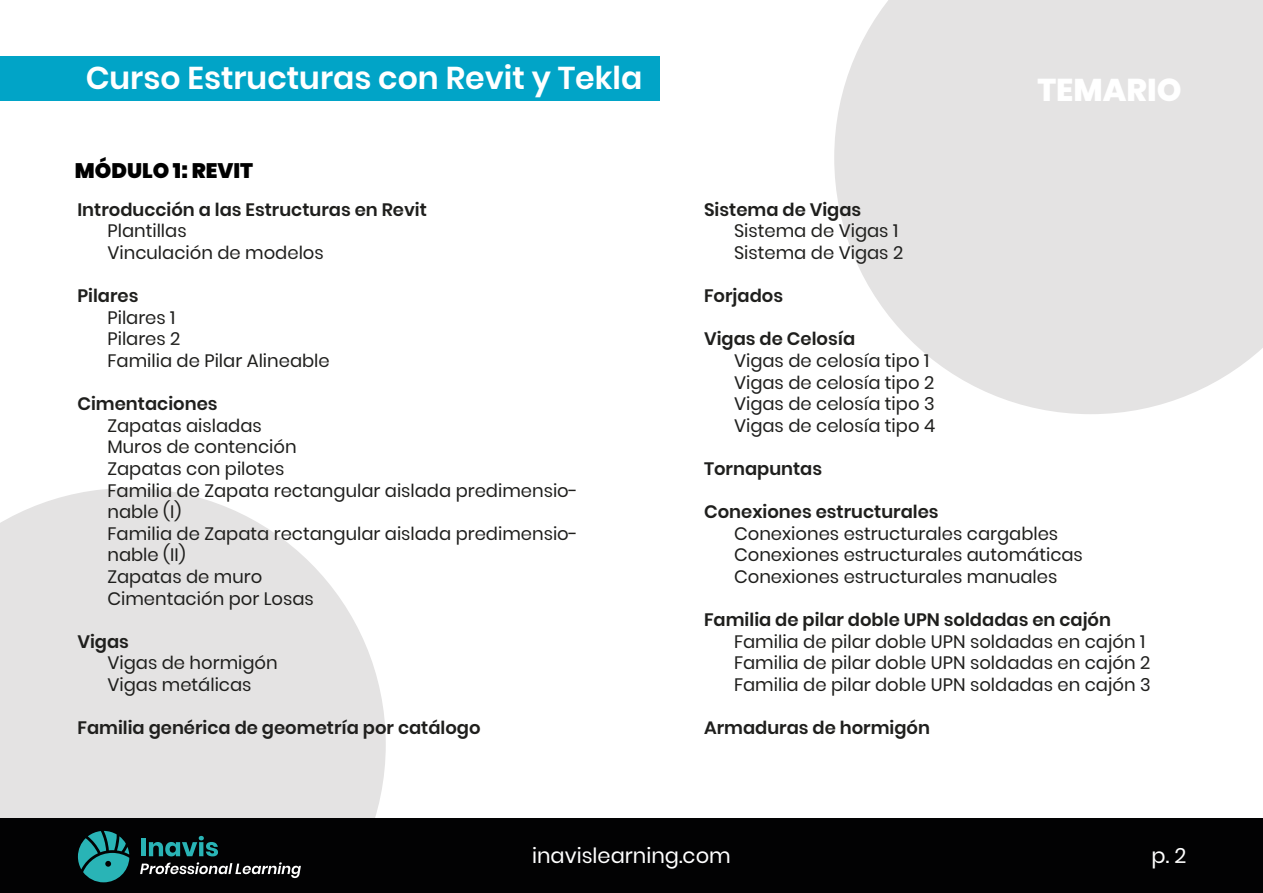
<style>
.page{position:relative;width:1263px;height:893px;background:#fff}
.page>*{position:absolute;margin:0;border:0;box-sizing:border-box;transform-origin:0 0}
.t1{font:600 31.5px "Poppins";color:#fff}
.t2{font:800 31.5px "Poppins";color:#fff}
.t3{font:21px "Poppins";color:#fff}
.t4{font:900 21px "Poppins";color:#000}
.t5{font:18px/21.6px "Poppins";color:#1f1f1d}
.t6{font:600 18px "Poppins";color:#1f1f1d}
</style>
<div class="page">
<svg style="left:0;top:488px;width:386px;height:330px;background:#e7e6e6"></svg>
<svg style="left:834px;top:0;width:429px;height:414px;background:#e7e6e6"></svg>
<div style="left:0;top:818px;width:1263px;height:75px;background:#020203"></div>
<hr style="left:142px;top:838px;width:4px;height:18px;background:#29b4b6">
<svg style="left:149px;top:836px;width:69px;height:20px"></svg>
<svg style="left:140px;top:862px;width:161px;height:16px"></svg>
<svg style="left:78px;top:831px;width:51px;height:51px"></svg>
<div style="left:0;top:56px;width:659px;height:44px;background:#01a4c7"></div>
<h1 class="t1" style="left:86px;top:59px;width:558px">Curso Estructuras con Revit y Tekla</h1>
<p class="t4" style="left:75px;top:159px;width:180px">MÓDULO 1: REVIT</p>
<p class="t6" style="left:77px;top:199px;width:351px">Introducción a las Estructuras en Revit</p>
<p class="t5" style="left:107px;top:220px;width:218px">Plantillas<br>Vinculación de modelos</p>
<p class="t6" style="left:77px;top:285px;width:63px">Pilares</p>
<p class="t5" style="left:107px;top:307px;width:224px">Pilares 1<br>Pilares 2<br>Familia de Pilar Alineable</p>
<p class="t6" style="left:77px;top:393px;width:142px">Cimentaciones</p>
<p class="t5" style="left:107px;top:415px;width:472px">Zapatas aisladas<br>Muros de contención<br>Zapatas con pilotes<br>Familia de Zapata rectangular aislada predimensio&shy;nable (I)<br>Familia de Zapata rectangular aislada predimensio&shy;nable (II)<br>Zapatas de muro<br>Cimentación por Losas</p>
<p class="t6" style="left:77px;top:631px;width:53px">Vigas</p>
<p class="t5" style="left:107px;top:652px;width:172px">Vigas de hormigón<br>Vigas metálicas</p>
<p class="t6" style="left:77px;top:717px;width:405px">Familia genérica de geometría por catálogo</p>
<h1 class="t2" style="left:1037px;top:72px;width:146px">TEMARIO</h1>
<p class="t6" style="left:704px;top:199px;width:159px">Sistema de Vigas</p>
<p class="t5" style="left:734px;top:220px;width:171px">Sistema de Vigas 1<br>Sistema de Vigas 2</p>
<p class="t6" style="left:704px;top:285px;width:81px">Forjados</p>
<p class="t6" style="left:704px;top:329px;width:153px">Vigas de Celosía</p>
<p class="t5" style="left:734px;top:350px;width:203px">Vigas de celosía tipo 1<br>Vigas de celosía tipo 2<br>Vigas de celosía tipo 3<br>Vigas de celosía tipo 4</p>
<p class="t6" style="left:704px;top:458px;width:120px">Tornapuntas</p>
<p class="t6" style="left:704px;top:501px;width:236px">Conexiones estructurales</p>
<p class="t5" style="left:734px;top:523px;width:350px">Conexiones estructurales cargables<br>Conexiones estructurales automáticas<br>Conexiones estructurales manuales</p>
<p class="t6" style="left:704px;top:609px;width:408px">Familia de pilar doble UPN soldadas en cajón</p>
<p class="t5" style="left:734px;top:631px;width:418px">Familia de pilar doble UPN soldadas en cajón 1<br>Familia de pilar doble UPN soldadas en cajón 2<br>Familia de pilar doble UPN soldadas en cajón 3</p>
<p class="t6" style="left:704px;top:717px;width:228px">Armaduras de hormigón</p>
<p class="t3" style="left:532px;top:844px;width:200px">inavislearning.com</p>
<p class="t3" style="left:1151px;top:844px;width:36px">p. 2</p>
</div>
